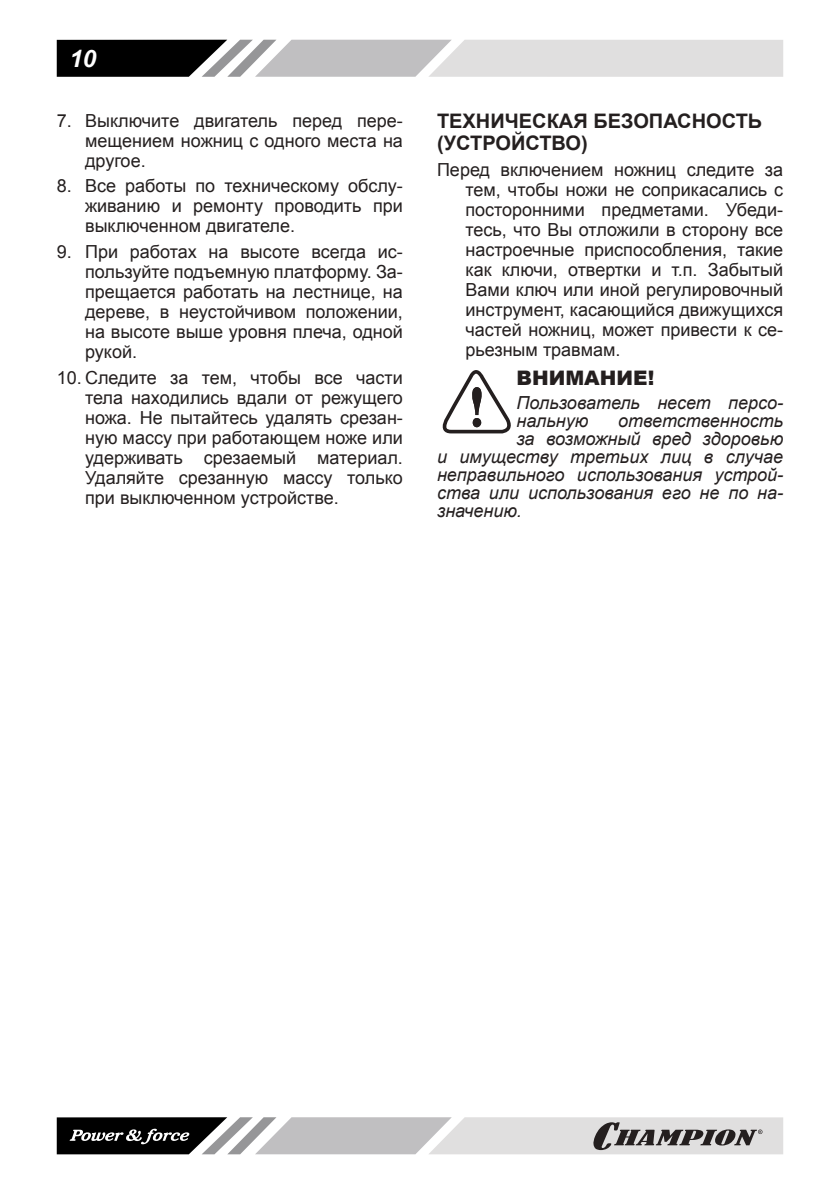
<style>
.page{position:relative;width:840px;height:1191px;background:#fff}
.page>*{position:absolute;margin:0;border:0;box-sizing:border-box;transform-origin:0 0}
.t1{font:italic 700 24px "Arial";color:#fff}
.t2{font:700 20px/22px "Arial";color:#241f1f}
.t3{font:900 20px "Arial";color:#241f1f}
.t4{font:18px/20px "Arial";color:#241f1f;text-align:justify}
.t5{font:italic 18px/18px "Arial";color:#241f1f}
</style>
<div class="page">
<svg style="left:57px;top:40px;width:725px;height:37px;background:#aaa9aa"></svg>
<svg style="left:57px;top:1117px;width:725px;height:37px;background:#a3a2a3"></svg>
<svg style="left:442px;top:370px;width:69px;height:63px"></svg>
<h1 class="t1" style="left:70px;top:44px;width:28px">10</h1>
<p class="t4" style="left:85px;top:110px;width:319px;text-indent:-28px">7. Выключите двигатель перед пере&shy;мещением ножниц с одного места на другое.</p>
<p class="t4" style="left:85px;top:176px;width:319px;text-indent:-28px">8. Все работы по техническому обслу&shy;живанию и ремонту проводить при выключенном двигателе.</p>
<p class="t4" style="left:85px;top:242px;width:319px;text-indent:-28px">9. При работах на высоте всегда ис&shy;пользуйте подъемную платформу. За&shy;прещается работать на лестнице, на дереве, в неустойчивом положении, на высоте выше уровня плеча, одной рукой.</p>
<p class="t4" style="left:85px;top:367px;width:319px;text-indent:-28px">10. Следите за тем, чтобы все части тела находились вдали от режущего ножа. Не пытайтесь удалять срезан&shy;ную массу при работающем ноже или удерживать срезаемый материал.<br>Удаляйте срезанную массу только при выключенном устройстве.</p>
<p class="t2" style="left:437px;top:111px;width:326px">ТЕХНИЧЕСКАЯ БЕЗОПАСНОСТЬ (УСТРОЙСТВО)</p>
<p class="t4" style="left:465px;top:159px;width:319px;text-indent:-28px">Перед включением ножниц следите за тем, чтобы ножи не соприкасались с посторонними предметами. Убеди&shy;тесь, что Вы отложили в сторону все настроечные приспособления, такие как ключи, отвертки и т.п. Забытый Вами ключ или иной регулировочный инструмент, касающийся движущихся частей ножниц, может привести к се&shy;рьезным травмам.</p>
<p class="t3" style="left:516px;top:364px;width:139px">ВНИМАНИЕ!</p>
<p class="t5" style="left:516px;top:394px;width:268px">Пользователь несет персо&shy;нальную</p>
<p class="t5" style="left:617px;top:412px;width:166px">ответственность</p>
<p class="t5" style="left:516px;top:430px;width:268px">за возможный вред здоровью</p>
<p class="t5" style="left:437px;top:448px;width:347px">и имуществу третьих лиц в случае</p>
<p class="t5" style="left:437px;top:466px;width:347px">неправильного использования устрой-</p>
<p class="t5" style="left:437px;top:484px;width:347px">ства или использования его не по на-</p>
<p class="t5" style="left:437px;top:502px;width:86px">значению.</p>
</div>
